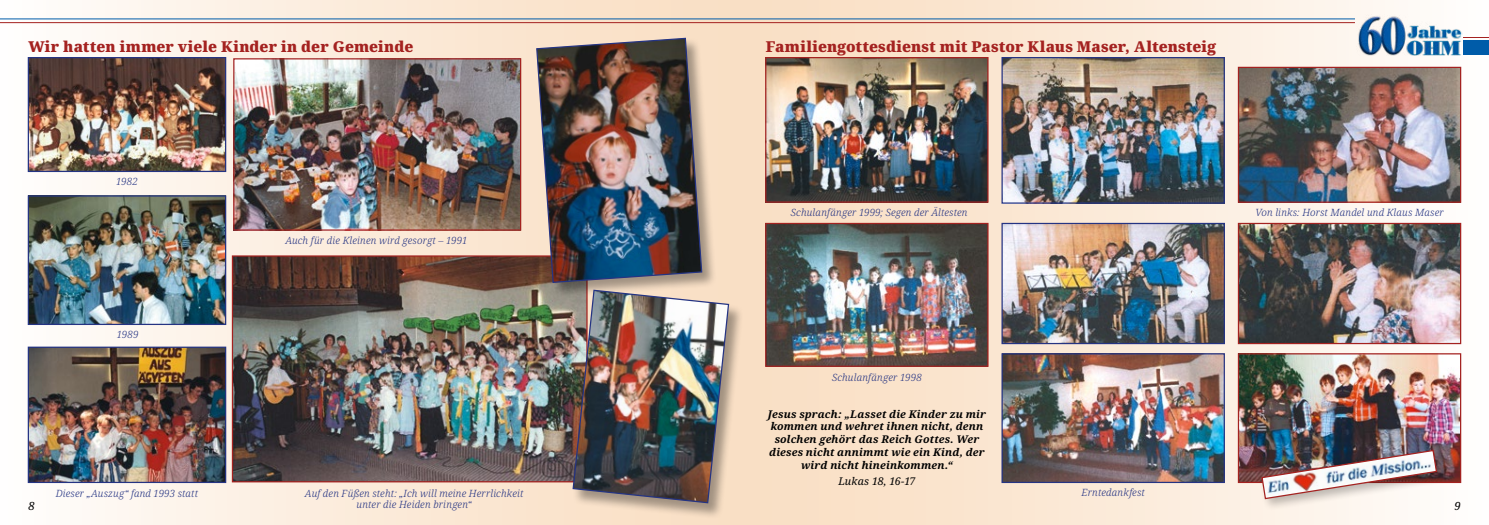
<style>
.page{position:relative;width:1489px;height:525px;background:#fff}
.page>*{position:absolute;margin:0;border:0;box-sizing:border-box;transform-origin:0 0}
.t1{font:900 15px "Noto Serif";letter-spacing:.005em;color:#a42220}
.t2{font:italic 11.25px "Noto Serif";color:#000}
.t3{font:italic 700 10.62px/12.8px "Noto Serif";letter-spacing:.015em;color:#000;text-align:center}
.t4{font:italic 10.62px "Noto Serif";letter-spacing:-.01em;color:#000}
.t5{font:italic 300 10px/11.2px "Noto Serif";letter-spacing:.02em;color:#253483;text-align:center}
</style>
<div class="page">
<div style="left:0;top:0;width:744px;height:524px;background:linear-gradient(to right,#fdfaf8,#f8dabd)"></div>
<svg style="left:744px;top:0;width:719px;height:524px"></svg>
<img style="left:1356px;top:14px;width:106px;height:41px">
<div style="left:1462px;top:40px;width:26px;height:15px;background:#005ca9"></div>
<svg style="left:1462px;top:37px;width:26px;height:1px"></svg>
<hr style="left:0;top:18px;width:1354px;height:1px;background:#005ca9">
<hr style="left:0;top:22px;width:1354px;height:1px;background:#a42220">
<img style="left:30px;top:197px;width:194px;height:126px">
<div style="left:28px;top:195px;width:198px;height:130px;border:1px solid #253483"></div>
<img style="left:30px;top:348px;width:194px;height:133px">
<div style="left:28px;top:346px;width:198px;height:137px;border:1px solid #253483"></div>
<img style="left:235px;top:60px;width:284px;height:168px">
<div style="left:233px;top:58px;width:288px;height:172px;border:1px solid #a42220"></div>
<img style="left:234px;top:257px;width:338px;height:223px">
<div style="left:232px;top:255px;width:355px;height:227px;border:1px solid #a42220"></div>
<img style="left:30px;top:59px;width:194px;height:111px">
<div style="left:28px;top:57px;width:198px;height:115px;border:1px solid #253483"></div>
<div style="left:536px;top:38px;width:181px;height:260px;background:#000;opacity:.35"></div>
<img style="left:535px;top:37px;width:168px;height:246px">
<img style="left:767px;top:59px;width:219px;height:141px">
<div style="left:765px;top:57px;width:223px;height:145px;border:1px solid #a42220"></div>
<img style="left:1239px;top:355px;width:219px;height:126px">
<div style="left:1237px;top:353px;width:223px;height:130px;border:1px solid #a42220"></div>
<div style="left:1259px;top:447px;width:190px;height:64px;background:#000;opacity:.25"></div>
<img style="left:1260px;top:449px;width:177px;height:50px">
<img style="left:767px;top:225px;width:219px;height:139px">
<div style="left:765px;top:223px;width:223px;height:143px;border:1px solid #a42220"></div>
<img style="left:1003px;top:59px;width:219px;height:142px">
<div style="left:1001px;top:57px;width:223px;height:146px;border:1px solid #253483"></div>
<img style="left:1239px;top:69px;width:219px;height:132px">
<div style="left:1237px;top:67px;width:223px;height:136px;border:1px solid #a42220"></div>
<img style="left:1003px;top:225px;width:219px;height:117px">
<div style="left:1001px;top:223px;width:223px;height:121px;border:1px solid #253483"></div>
<img style="left:1239px;top:225px;width:219px;height:117px">
<div style="left:1237px;top:223px;width:223px;height:121px;border:1px solid #a42220"></div>
<img style="left:1003px;top:355px;width:219px;height:126px">
<div style="left:1001px;top:353px;width:223px;height:130px;border:1px solid #253483"></div>
<div style="left:572px;top:290px;width:171px;height:228px;background:#000;opacity:.35"></div>
<img style="left:572px;top:289px;width:157px;height:215px">
<h1 class="t1" style="left:28px;top:35px;width:386px">Wir hatten immer viele Kinder in der Gemeinde</h1>
<h1 class="t1" style="left:765px;top:35px;width:452px">Familiengottesdienst mit Pastor Klaus Maser, Altensteig</h1>
<p class="t5" style="left:116px;top:175px;width:23px">1982</p>
<p class="t5" style="left:117px;top:329px;width:23px">1989</p>
<p class="t5" style="left:285px;top:235px;width:183px">Auch für die Kleinen wird gesorgt – 1991</p>
<p class="t5" style="left:791px;top:206px;width:178px">Schulanfänger 1999; Segen der Ältesten</p>
<p class="t5" style="left:832px;top:372px;width:91px">Schulanfänger 1998</p>
<p class="t5" style="left:1255px;top:206px;width:190px">Von links: Horst Mandel und Klaus Maser</p>
<p class="t3" style="left:768px;top:407px;width:219px">Jesus sprach: „Lasset die Kinder zu mir kommen und wehret ihnen nicht, denn solchen gehört das Reich Gottes. Wer dieses nicht annimmt wie ein Kind, der wird nicht hineinkommen.“</p>
<p class="t4" style="left:838px;top:473px;width:79px">Lukas 18, 16-17</p>
<p class="t5" style="left:1081px;top:486px;width:65px">Erntedankfest</p>
<p class="t5" style="left:56px;top:487px;width:144px">Dieser „Auszug“ fand 1993 statt</p>
<p class="t5" style="left:305px;top:487px;width:220px">Auf den Füßen steht: „Ich will meine Herrlichkeit unter die Heiden bringen“</p>
<p class="t2" style="left:28px;top:498px;width:8px">8</p>
<p class="t2" style="left:1454px;top:498px;width:8px">9</p>
</div>
